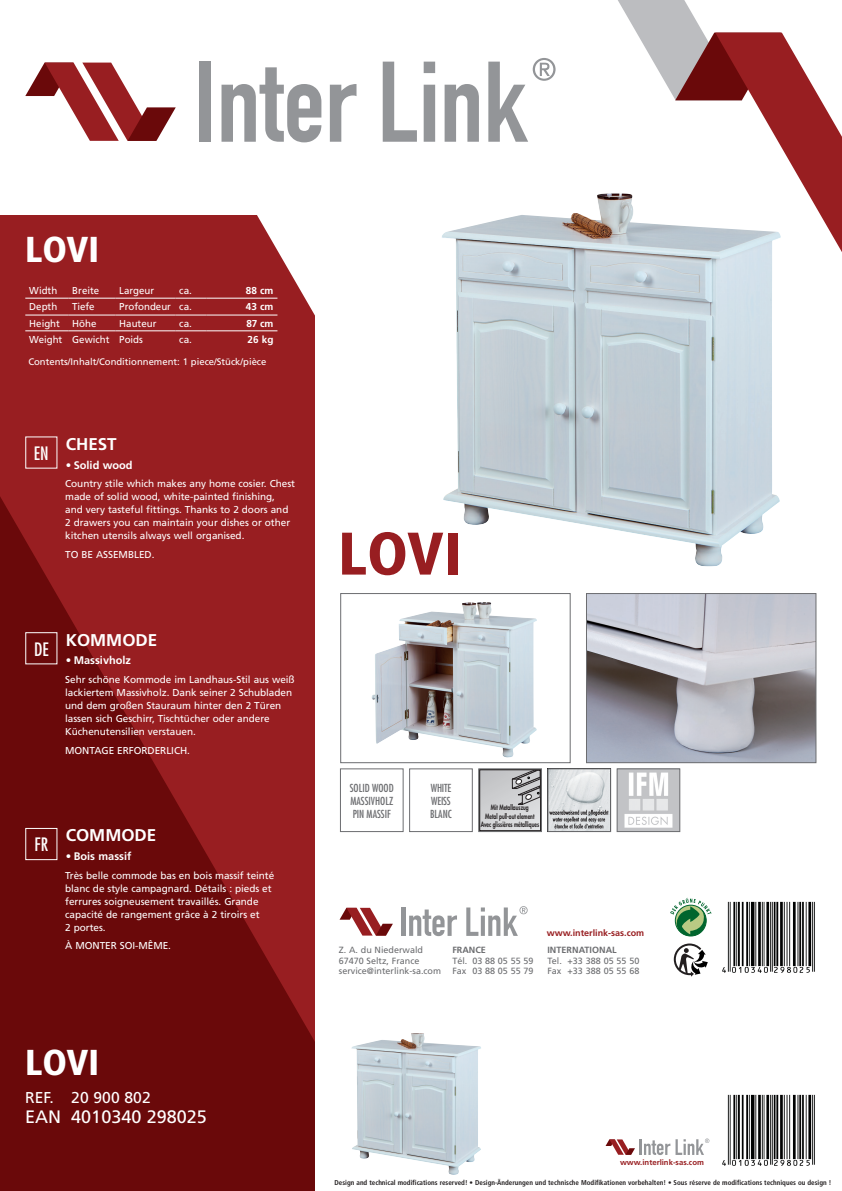
<style>
.page{position:relative;width:842px;height:1191px;background:#fff}
.page>*{position:absolute;margin:0;border:0;box-sizing:border-box;transform-origin:0 0}
.t1{font:900 condensed 60px "Frutiger";color:#981e21}
.t2{font:900 condensed 36px "Frutiger";color:#fff}
.t3{font:18px "Frutiger";color:#fff}
.t4{font:condensed 18px "Futura";color:#fff}
.t5{font:700 17px "Frutiger";color:#fff}
.t6{font:15.7px "Frutiger";color:#fff}
.t7{font:700 11px "Frutiger";color:#fff}
.t8{font:condensed 10.8px/13px "Futura";color:#6c6d70;text-align:justify}
.t9{font:10px/13px "Frutiger";letter-spacing:-.005em;color:#fff}
.t10{font:700 10px "Frutiger";color:#fff}
.t11{font:9.5px "Frutiger";color:#fff}
.t12{font:9px/10.8px "Frutiger";color:#6c6d70}
.t13{font:700 9px "Frutiger";color:#981e21}
.t14{font:700 9px "Frutiger";letter-spacing:.005em;color:#6c6d70}
.t15{font:700 7.7px "Frutiger";color:#981e21}
.t16{font:800 7.1px/8.5px "Futura";color:#231f20;text-align:center;scale:.72 1}
.t17{font:700 condensed 7px "Frutiger";color:#231f20}
</style>
<div class="page">
<svg style="left:0;top:234px;width:315px;height:957px;background:#831416"></svg>
<svg style="left:241px;top:215px;width:74px;height:176px;fill:#981e21"></svg>
<svg style="left:25px;top:63px;width:151px;height:78px"></svg>
<div style="left:200px;top:62px;width:11px;height:80px;background:#939598"></div>
<svg style="left:221px;top:67px;width:100px;height:75px"></svg>
<svg style="left:330px;top:84px;width:26px;height:58px"></svg>
<svg style="left:383px;top:62px;width:34px;height:80px"></svg>
<svg style="left:424px;top:62px;width:11px;height:80px"></svg>
<svg style="left:445px;top:84px;width:34px;height:58px"></svg>
<svg style="left:488px;top:0;width:354px;height:252px"></svg>
<svg style="left:605px;top:1138px;width:104px;height:17px"></svg>
<svg style="left:340px;top:907px;width:53px;height:28px"></svg>
<hr style="left:401px;top:907px;width:4px;height:29px;background:#939598">
<svg style="left:409px;top:909px;width:48px;height:27px"></svg>
<svg style="left:466px;top:906px;width:62px;height:30px"></svg>
<svg style="left:674px;top:943px;width:34px;height:33px"></svg>
<svg style="left:670px;top:897px;width:41px;height:39px"></svg>
<img style="left:722px;top:901px;width:93px;height:72px">
<hr style="left:25px;top:298px;width:43px;height:1px;background:#fff">
<hr style="left:68px;top:298px;width:47px;height:1px;background:#fff">
<hr style="left:115px;top:298px;width:60px;height:1px;background:#fff">
<hr style="left:175px;top:298px;width:32px;height:1px;background:#fff">
<hr style="left:207px;top:298px;width:70px;height:1px;background:#fff">
<hr style="left:25px;top:315px;width:43px;height:1px;background:#fff">
<hr style="left:68px;top:315px;width:47px;height:1px;background:#fff">
<hr style="left:115px;top:315px;width:60px;height:1px;background:#fff">
<hr style="left:175px;top:315px;width:32px;height:1px;background:#fff">
<hr style="left:207px;top:315px;width:70px;height:1px;background:#fff">
<hr style="left:25px;top:330px;width:43px;height:1px;background:#fff">
<hr style="left:68px;top:330px;width:47px;height:1px;background:#fff">
<hr style="left:115px;top:330px;width:60px;height:1px;background:#fff">
<hr style="left:175px;top:330px;width:32px;height:1px;background:#fff">
<hr style="left:207px;top:330px;width:70px;height:1px;background:#fff">
<img style="left:588px;top:595px;width:226px;height:166px">
<div style="left:586px;top:593px;width:230px;height:170px;border:1px solid #6c6d70"></div>
<img style="left:371px;top:602px;width:166px;height:155px">
<div style="left:340px;top:593px;width:231px;height:170px;border:1px solid #6c6d70"></div>
<img style="left:351px;top:1033px;width:130px;height:142px">
<img style="left:722px;top:1094px;width:93px;height:72px">
<div style="left:321px;top:193px;width:495px;height:374px;background:#fff"></div>
<img style="left:442px;top:194px;width:339px;height:371px">
<div style="left:26px;top:828px;width:31px;height:32px;border:1px solid #fff"></div>
<div style="left:340px;top:768px;width:63px;height:64px;border:1px solid #6c6d70"></div>
<div style="left:409px;top:768px;width:64px;height:64px;border:1px solid #6c6d70"></div>
<div style="left:479px;top:769px;width:62px;height:62px;background:linear-gradient(to right,#c7c8cb,#e1e2e4)"></div>
<svg style="left:511px;top:770px;width:29px;height:35px"></svg>
<div style="left:478px;top:768px;width:64px;height:64px;border:1px solid #6c6d70"></div>
<img style="left:550px;top:770px;width:59px;height:60px">
<div style="left:548px;top:768px;width:63px;height:64px;border:1px solid #6c6d70"></div>
<img style="left:619px;top:770px;width:59px;height:60px">
<div style="left:617px;top:768px;width:63px;height:64px;border:1px solid #6c6d70"></div>
<h2 class="t2" style="left:25px;top:227px;width:75px">LOVI</h2>
<p class="t9" style="left:29px;top:284px;width:30px">Width</p>
<p class="t9" style="left:72px;top:284px;width:28px">Breite</p>
<p class="t9" style="left:119px;top:284px;width:37px">Largeur</p>
<p class="t9" style="left:179px;top:284px;width:14px">ca.</p>
<p class="t10" style="left:246px;top:285px;width:29px">88 cm</p>
<p class="t9" style="left:29px;top:300px;width:30px">Depth</p>
<p class="t9" style="left:72px;top:300px;width:24px">Tiefe</p>
<p class="t9" style="left:119px;top:300px;width:74px">Profondeur ca.</p>
<p class="t10" style="left:246px;top:300px;width:29px">43 cm</p>
<p class="t9" style="left:29px;top:317px;width:69px">Height Höhe</p>
<p class="t9" style="left:119px;top:317px;width:39px">Hauteur</p>
<p class="t9" style="left:179px;top:317px;width:14px">ca.</p>
<p class="t10" style="left:247px;top:317px;width:28px">87 cm</p>
<p class="t9" style="left:29px;top:332px;width:115px">Weight Gewicht Poids</p>
<p class="t9" style="left:179px;top:332px;width:14px">ca.</p>
<p class="t10" style="left:248px;top:333px;width:27px">26 kg</p>
<p class="t11" style="left:28px;top:356px;width:240px">Contents/Inhalt/Conditionnement: 1 piece/Stück/pièce</p>
<h3 class="t4" style="left:34px;top:442px;width:16px">EN</h3>
<h3 class="t5" style="left:66px;top:434px;width:53px">CHEST</h3>
<p class="t7" style="left:66px;top:458px;width:68px">• Solid wood</p>
<p class="t9" style="left:65px;top:477px;width:231px">Country stile which makes any home cosier. Chest made of solid wood, white-painted finishing, and very tasteful fittings. Thanks to 2 doors and 2 drawers you can maintain your dishes or other kitchen utensils always well organised.</p>
<p class="t9" style="left:65px;top:548px;width:91px">TO BE ASSEMBLED.</p>
<h3 class="t4" style="left:34px;top:637px;width:16px">DE</h3>
<h3 class="t5" style="left:66px;top:630px;width:93px">KOMMODE</h3>
<p class="t7" style="left:66px;top:654px;width:67px">• Massivholz</p>
<p class="t9" style="left:65px;top:673px;width:231px">Sehr schöne Kommode im Landhaus-Stil aus weiß lackiertem Massivholz. Dank seiner 2 Schubladen und dem großen Stauraum hinter den 2 Türen lassen sich Geschirr, Tischtücher oder andere Küchenutensilien verstauen.</p>
<p class="t9" style="left:65px;top:743px;width:126px">MONTAGE ERFORDERLICH.</p>
<h3 class="t4" style="left:35px;top:833px;width:15px">FR</h3>
<h3 class="t5" style="left:66px;top:825px;width:92px">COMMODE</h3>
<p class="t7" style="left:66px;top:849px;width:67px">• Bois massif</p>
<p class="t9" style="left:65px;top:868px;width:211px">Très belle commode bas en bois massif teinté blanc de style campagnard. Détails : pieds et ferrures soigneusement travaillés. Grande capacité de rangement grâce à 2 tiroirs et<br>2 portes.</p>
<p class="t9" style="left:65px;top:939px;width:107px">À MONTER SOI-MÊME.</p>
<h2 class="t2" style="left:25px;top:1041px;width:75px">LOVI</h2>
<h3 class="t6" style="left:25px;top:1087px;width:127px">REF. 20 900 802</h3>
<h3 class="t3" style="left:25px;top:1105px;width:183px">EAN 4010340 298025</h3>
<h1 class="t1" style="left:338px;top:517px;width:125px">LOVI</h1>
<p class="t8" style="left:350px;top:781px;width:45px">SOLID WOOD MASSIVHOLZ PIN MASSIF</p>
<p class="t8" style="left:430px;top:781px;width:23px">WHITE WEISS BLANC</p>
<p class="t16" style="left:481px;top:803px;width:83px">Mit Metallauszug<br>Metal pull-out element<br>Avec glissières métalliques</p>
<p class="t13" style="left:547px;top:928px;width:99px">www.interlink-sas.com</p>
<p class="t12" style="left:339px;top:944px;width:104px">Z. A. du Niederwald<br>67470 Seltz, France service@interlink-sa.com</p>
<p class="t14" style="left:452px;top:944px;width:35px">FRANCE</p>
<p class="t12" style="left:452px;top:955px;width:83px">Tél. 03 88 05 55 59<br>Fax 03 88 05 55 79</p>
<p class="t14" style="left:547px;top:944px;width:71px">INTERNATIONAL</p>
<p class="t12" style="left:547px;top:955px;width:94px">Tel. +33 388 05 55 50<br>Fax +33 388 05 55 68</p>
<p class="t15" style="left:620px;top:1158px;width:85px">www.interlink-sas.com</p>
<p class="t17" style="left:334px;top:1178px;width:498px">Design and technical modifications reserved! • Design-Änderungen und technische Modifikationen vorbehalten! • Sous réserve de modifications techniques ou design !</p>
</div>
